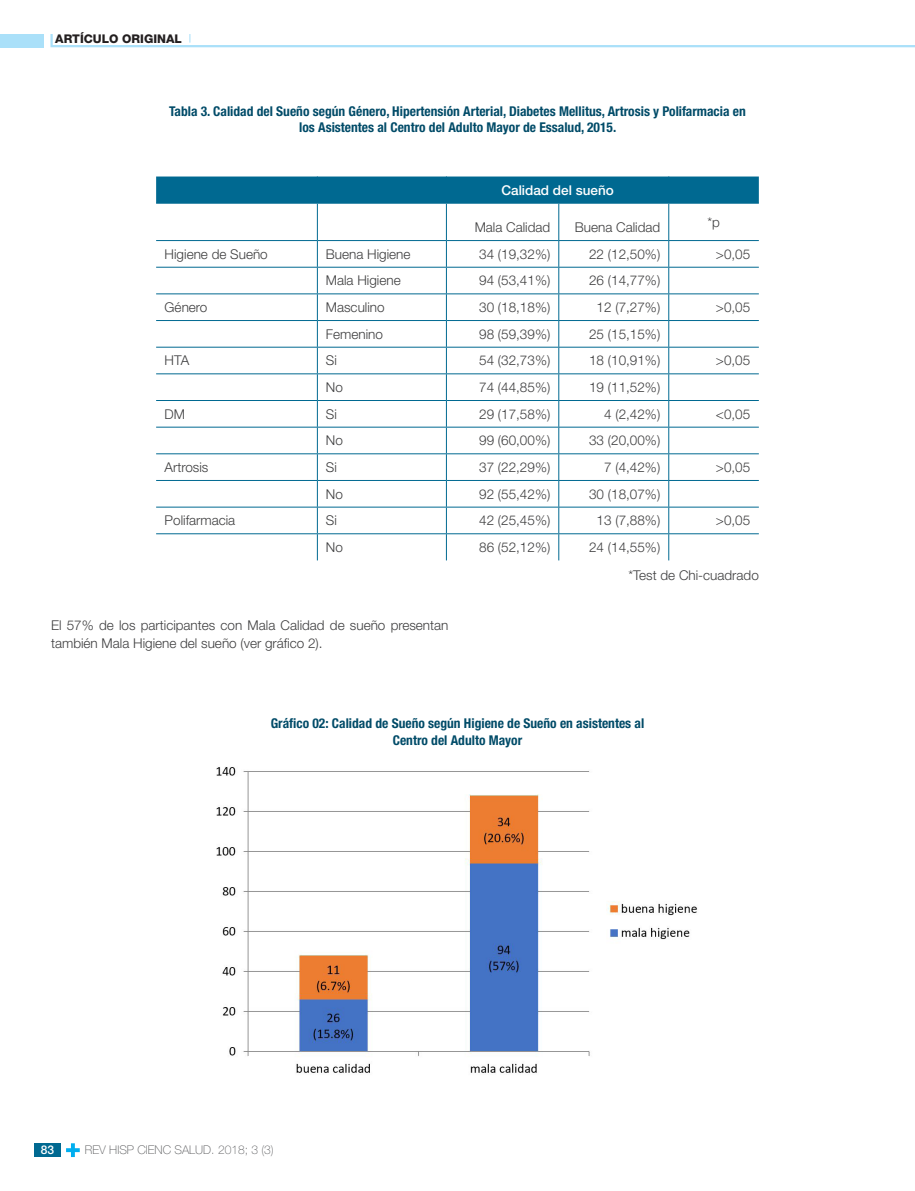
<style>
.page{position:relative;width:915px;height:1191px;background:#fff}
.page>*{position:absolute;margin:0;border:0;box-sizing:border-box;transform-origin:0 0}
.t1{font:300 13.5px/28px "Helvetica Neue LT Std";color:#3e3e3f}
.t2{font:700 condensed 13.5px/16.5px "Helvetica Neue LT Std";color:#004b68;text-align:center}
.t3{font:500 13.5px "Helvetica Neue LT Std";color:#fff}
.t4{font:100 12px "Helvetica Neue LT Std";color:#57585a}
.t5{font:800 12px "Helvetica Neue LT Std";color:#231f20}
.t6{font:500 12px "Helvetica Neue LT Std";color:#fff}
</style>
<div class="page">
<div style="left:0;top:34px;width:44px;height:13px;background:#aae0f9"></div>
<svg style="left:50px;top:34px;width:864px;height:14px"></svg>
<div style="left:34px;top:1143px;width:27px;height:14px;background:#006991"></div>
<svg style="left:66px;top:1143px;width:14px;height:14px"></svg>
<div style="left:156px;top:176px;width:602px;height:27px;background:#006991"></div>
<hr style="left:156px;top:203px;width:161px;height:1px;background:#006991">
<hr style="left:317px;top:203px;width:129px;height:1px;background:#006991">
<hr style="left:317px;top:203px;width:1px;height:37px;background:#006991">
<hr style="left:446px;top:203px;width:112px;height:1px;background:#006991">
<hr style="left:446px;top:203px;width:1px;height:37px;background:#006991">
<hr style="left:558px;top:203px;width:110px;height:1px;background:#006991">
<hr style="left:558px;top:203px;width:1px;height:37px;background:#006991">
<hr style="left:668px;top:203px;width:90px;height:1px;background:#006991">
<hr style="left:668px;top:203px;width:1px;height:37px;background:#006991">
<hr style="left:156px;top:240px;width:161px;height:1px;background:#006991">
<hr style="left:317px;top:240px;width:129px;height:1px;background:#006991">
<hr style="left:446px;top:240px;width:112px;height:1px;background:#006991">
<hr style="left:558px;top:240px;width:110px;height:1px;background:#006991">
<hr style="left:668px;top:240px;width:90px;height:1px;background:#006991">
<hr style="left:156px;top:267px;width:161px;height:1px;background:#006991">
<hr style="left:317px;top:267px;width:129px;height:1px;background:#006991">
<hr style="left:446px;top:267px;width:112px;height:1px;background:#006991">
<hr style="left:558px;top:267px;width:110px;height:1px;background:#006991">
<hr style="left:668px;top:267px;width:90px;height:1px;background:#006991">
<hr style="left:156px;top:293px;width:161px;height:1px;background:#006991">
<hr style="left:317px;top:293px;width:129px;height:1px;background:#006991">
<hr style="left:446px;top:293px;width:112px;height:1px;background:#006991">
<hr style="left:558px;top:293px;width:110px;height:1px;background:#006991">
<hr style="left:668px;top:293px;width:90px;height:1px;background:#006991">
<hr style="left:156px;top:320px;width:161px;height:1px;background:#006991">
<hr style="left:317px;top:320px;width:129px;height:1px;background:#006991">
<hr style="left:446px;top:320px;width:112px;height:1px;background:#006991">
<hr style="left:558px;top:320px;width:110px;height:1px;background:#006991">
<hr style="left:668px;top:320px;width:90px;height:1px;background:#006991">
<hr style="left:156px;top:347px;width:161px;height:1px;background:#006991">
<hr style="left:317px;top:347px;width:129px;height:1px;background:#006991">
<hr style="left:446px;top:347px;width:112px;height:1px;background:#006991">
<hr style="left:558px;top:347px;width:110px;height:1px;background:#006991">
<hr style="left:668px;top:347px;width:90px;height:1px;background:#006991">
<hr style="left:156px;top:373px;width:161px;height:1px;background:#006991">
<hr style="left:317px;top:373px;width:129px;height:1px;background:#006991">
<hr style="left:446px;top:373px;width:112px;height:1px;background:#006991">
<hr style="left:558px;top:373px;width:110px;height:1px;background:#006991">
<hr style="left:668px;top:373px;width:90px;height:1px;background:#006991">
<hr style="left:156px;top:400px;width:161px;height:1px;background:#006991">
<hr style="left:317px;top:400px;width:129px;height:1px;background:#006991">
<hr style="left:446px;top:400px;width:112px;height:1px;background:#006991">
<hr style="left:558px;top:400px;width:110px;height:1px;background:#006991">
<hr style="left:668px;top:400px;width:90px;height:1px;background:#006991">
<hr style="left:156px;top:427px;width:161px;height:1px;background:#006991">
<hr style="left:317px;top:427px;width:129px;height:1px;background:#006991">
<hr style="left:446px;top:427px;width:112px;height:1px;background:#006991">
<hr style="left:558px;top:427px;width:110px;height:1px;background:#006991">
<hr style="left:668px;top:427px;width:90px;height:1px;background:#006991">
<hr style="left:156px;top:453px;width:161px;height:1px;background:#006991">
<hr style="left:317px;top:453px;width:129px;height:1px;background:#006991">
<hr style="left:446px;top:453px;width:112px;height:1px;background:#006991">
<hr style="left:558px;top:453px;width:110px;height:1px;background:#006991">
<hr style="left:668px;top:453px;width:90px;height:1px;background:#006991">
<hr style="left:156px;top:480px;width:161px;height:1px;background:#006991">
<hr style="left:317px;top:480px;width:129px;height:1px;background:#006991">
<hr style="left:446px;top:480px;width:112px;height:1px;background:#006991">
<hr style="left:558px;top:480px;width:110px;height:1px;background:#006991">
<hr style="left:668px;top:480px;width:90px;height:1px;background:#006991">
<hr style="left:156px;top:507px;width:161px;height:1px;background:#006991">
<hr style="left:317px;top:507px;width:129px;height:1px;background:#006991">
<hr style="left:446px;top:507px;width:112px;height:1px;background:#006991">
<hr style="left:558px;top:507px;width:110px;height:1px;background:#006991">
<hr style="left:668px;top:507px;width:90px;height:1px;background:#006991">
<hr style="left:156px;top:533px;width:161px;height:1px;background:#006991">
<hr style="left:317px;top:533px;width:129px;height:1px;background:#006991">
<svg style="left:317px;top:241px;width:1px;height:319px"></svg>
<hr style="left:446px;top:533px;width:112px;height:1px;background:#006991">
<svg style="left:446px;top:241px;width:1px;height:319px"></svg>
<hr style="left:558px;top:533px;width:110px;height:1px;background:#006991">
<svg style="left:558px;top:241px;width:1px;height:319px"></svg>
<hr style="left:668px;top:533px;width:90px;height:1px;background:#006991">
<svg style="left:668px;top:241px;width:1px;height:319px"></svg>
<img style="left:216px;top:767px;width:481px;height:306px">
<p class="t5" style="left:55px;top:31px;width:128px">ARTÍCULO ORIGINAL</p>
<p class="t2" style="left:169px;top:103px;width:578px">Tabla 3. Calidad del Sueño según Género, Hipertensión Arterial, Diabetes Mellitus, Artrosis y Polifarmacia en los Asistentes al Centro del Adulto Mayor de Essalud, 2015.</p>
<p class="t3" style="left:501px;top:182px;width:114px">Calidad del sueño</p>
<p class="t1" style="left:474px;top:213px;width:77px">Mala Calidad</p>
<p class="t1" style="left:574px;top:213px;width:87px">Buena Calidad</p>
<p class="t1" style="left:707px;top:208px;width:14px">*p</p>
<p class="t1" style="left:165px;top:240px;width:105px">Higiene de Sueño</p>
<p class="t1" style="left:326px;top:240px;width:86px">Buena Higiene</p>
<p class="t1" style="left:479px;top:240px;width:73px">34 (19,32%)</p>
<p class="t1" style="left:589px;top:240px;width:73px">22 (12,50%)</p>
<p class="t1" style="left:715px;top:240px;width:36px">&gt;0,05</p>
<p class="t1" style="left:326px;top:266px;width:76px">Mala Higiene</p>
<p class="t1" style="left:479px;top:266px;width:73px">94 (53,41%)</p>
<p class="t1" style="left:589px;top:266px;width:73px">26 (14,77%)</p>
<p class="t1" style="left:165px;top:293px;width:44px">Género</p>
<p class="t1" style="left:326px;top:293px;width:60px">Masculino</p>
<p class="t1" style="left:479px;top:293px;width:73px">30 (18,18%)</p>
<p class="t1" style="left:596px;top:293px;width:65px">12 (7,27%)</p>
<p class="t1" style="left:715px;top:293px;width:36px">&gt;0,05</p>
<p class="t1" style="left:326px;top:319px;width:59px">Femenino</p>
<p class="t1" style="left:479px;top:319px;width:73px">98 (59,39%)</p>
<p class="t1" style="left:589px;top:319px;width:73px">25 (15,15%)</p>
<p class="t1" style="left:165px;top:346px;width:26px">HTA</p>
<p class="t1" style="left:326px;top:346px;width:13px">Si</p>
<p class="t1" style="left:479px;top:346px;width:73px">54 (32,73%)</p>
<p class="t1" style="left:589px;top:346px;width:73px">18 (10,91%)</p>
<p class="t1" style="left:715px;top:346px;width:36px">&gt;0,05</p>
<p class="t1" style="left:326px;top:373px;width:19px">No</p>
<p class="t1" style="left:479px;top:373px;width:73px">74 (44,85%)</p>
<p class="t1" style="left:589px;top:373px;width:73px">19 (11,52%)</p>
<p class="t1" style="left:165px;top:399px;width:22px">DM</p>
<p class="t1" style="left:326px;top:399px;width:13px">Si</p>
<p class="t1" style="left:479px;top:399px;width:73px">29 (17,58%)</p>
<p class="t1" style="left:604px;top:399px;width:58px">4 (2,42%)</p>
<p class="t1" style="left:715px;top:399px;width:36px">&lt;0,05</p>
<p class="t1" style="left:326px;top:426px;width:19px">No</p>
<p class="t1" style="left:479px;top:426px;width:73px">99 (60,00%)</p>
<p class="t1" style="left:589px;top:426px;width:73px">33 (20,00%)</p>
<p class="t1" style="left:165px;top:453px;width:45px">Artrosis</p>
<p class="t1" style="left:326px;top:453px;width:13px">Si</p>
<p class="t1" style="left:479px;top:453px;width:73px">37 (22,29%)</p>
<p class="t1" style="left:604px;top:453px;width:58px">7 (4,42%)</p>
<p class="t1" style="left:715px;top:453px;width:36px">&gt;0,05</p>
<p class="t1" style="left:326px;top:479px;width:19px">No</p>
<p class="t1" style="left:479px;top:479px;width:73px">92 (55,42%)</p>
<p class="t1" style="left:589px;top:479px;width:73px">30 (18,07%)</p>
<p class="t1" style="left:165px;top:506px;width:72px">Polifarmacia</p>
<p class="t1" style="left:326px;top:506px;width:13px">Si</p>
<p class="t1" style="left:479px;top:506px;width:73px">42 (25,45%)</p>
<p class="t1" style="left:596px;top:506px;width:65px">13 (7,88%)</p>
<p class="t1" style="left:715px;top:506px;width:36px">&gt;0,05</p>
<p class="t1" style="left:326px;top:533px;width:19px">No</p>
<p class="t1" style="left:479px;top:533px;width:73px">86 (52,12%)</p>
<p class="t1" style="left:628px;top:533px;width:132px;text-indent:-39px">24 (14,55%)<br>*Test de Chi-cuadrado</p>
<p class="t1" style="left:51px;top:616px;width:399px;line-height:18px">El 57% de los participantes con Mala Calidad de sueño presentan también Mala Higiene del sueño (ver gráfico 2).</p>
<p class="t2" style="left:270px;top:715px;width:375px">Gráfico 02: Calidad de Sueño según Higiene de Sueño en asistentes al<br>Centro del Adulto Mayor</p>
<p class="t6" style="left:41px;top:1143px;width:15px">83</p>
<p class="t4" style="left:85px;top:1142px;width:190px">REV HISP CIENC SALUD. 2018; 3 (3)</p>
</div>
